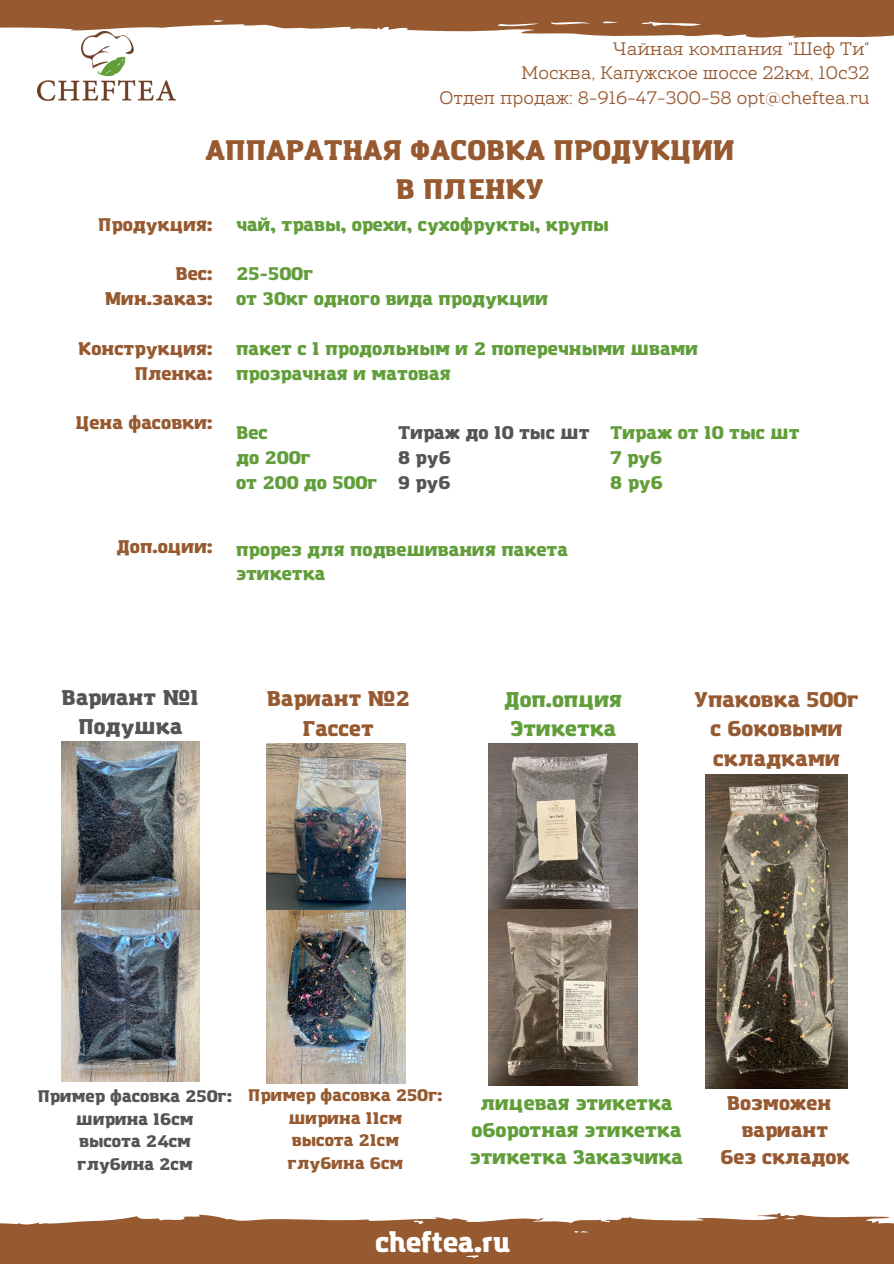
<style>
.page{position:relative;width:894px;height:1264px;background:#fff}
.page>*{position:absolute;margin:0;border:0;box-sizing:border-box;transform-origin:0 0}
.t1{font:900 27.9px/38.8px "Amazing Grotesk";color:#965930;text-align:center}
.t2{font:900 27px "Amazing Grotesk";color:#fff}
.t3{font:900 21px/29.2px "Amazing Grotesk";color:#965930;text-align:center}
.t4{font:900 21px/29.2px "Amazing Grotesk";color:#619e3a}
.t5{font:900 21px/29.2px "Amazing Grotesk";color:#545454;text-align:center}
.t6{font:900 19.5px/27px "Amazing Grotesk";color:#619e3a;text-align:center}
.t7{font:900 19.5px "Amazing Grotesk";color:#965930}
.t8{font:900 18px/24.8px "Amazing Grotesk";color:#619e3a}
.t9{font:18px/24.8px "Amazing Slab";color:#965930;text-align:right}
.t10{font:900 18px/24.8px "Amazing Grotesk";color:#965930;text-align:right}
.t11{font:900 18px/24.8px "Amazing Grotesk";color:#545454}
.t12{font:900 16.5px/22.5px "Amazing Grotesk";color:#545454;text-align:center}
.t13{font:900 16.5px/22.5px "Amazing Grotesk";color:#965930;text-align:center}
</style>
<div class="page">
<svg style="left:0;top:0;width:893px;height:38px;background:#a77451"></svg>
<svg style="left:0;top:1212px;width:893px;height:51px;background:#a5714f"></svg>
<img style="left:38px;top:32px;width:137px;height:68px">
<img style="left:62px;top:741px;width:137px;height:169px">
<img style="left:62px;top:910px;width:137px;height:171px">
<img style="left:267px;top:743px;width:138px;height:167px">
<img style="left:267px;top:910px;width:138px;height:173px">
<img style="left:489px;top:743px;width:148px;height:166px">
<img style="left:489px;top:909px;width:148px;height:176px">
<img style="left:705px;top:774px;width:141px;height:313px">
<p class="t9" style="left:439px;top:36px;width:431px">Чайная компания "Шеф Ти"<br>Москва, Калужское шоссе 22км, 10с32<br>Отдел продаж: 8-916-47-300-58 opt@cheftea.ru</p>
<h1 class="t1" style="left:205px;top:133px;width:530px">АППАРАТНАЯ ФАСОВКА ПРОДУКЦИИ<br>В ПЛЕНКУ</h1>
<p class="t10" style="left:98px;top:213px;width:116px">Продукция:</p>
<p class="t10" style="left:105px;top:263px;width:109px">Вес:<br>Мин.заказ:</p>
<p class="t10" style="left:78px;top:337px;width:136px">Конструкция:<br>Пленка:</p>
<p class="t10" style="left:76px;top:412px;width:138px">Цена фасовки:</p>
<p class="t8" style="left:236px;top:213px;width:374px">чай, травы, орехи, сухофрукты, крупы</p>
<p class="t8" style="left:236px;top:263px;width:313px">25-500г<br>от 30кг одного вида продукции</p>
<p class="t8" style="left:236px;top:337px;width:463px">пакет с 1 продольным и 2 поперечными швами прозрачная и матовая</p>
<p class="t8" style="left:236px;top:421px;width:143px">Вес<br>до 200г<br>от 200 до 500г</p>
<p class="t11" style="left:398px;top:421px;width:193px">Тираж до 10 тыс шт<br>8 руб<br>9 руб</p>
<p class="t8" style="left:610px;top:421px;width:191px">Тираж от 10 тыс шт<br>7 руб<br>8 руб</p>
<p class="t10" style="left:117px;top:535px;width:97px">Доп.оции:</p>
<p class="t8" style="left:236px;top:538px;width:333px">прорез для подвешивания пакета этикетка</p>
<p class="t5" style="left:62px;top:684px;width:139px">Вариант №1<br>Подушка</p>
<p class="t3" style="left:267px;top:685px;width:144px">Вариант №2<br>Гассет</p>
<p class="t4" style="left:504px;top:686px;width:119px">Доп.опция<br>Этикетка</p>
<p class="t3" style="left:694px;top:686px;width:166px">Упаковка 500г с боковыми складками</p>
<p class="t12" style="left:38px;top:1086px;width:196px">Пример фасовка 250г: ширина 16см<br>высота 24см<br>глубина 2см</p>
<p class="t13" style="left:248px;top:1085px;width:196px">Пример фасовка 250г: ширина 11см<br>высота 21см<br>глубина 6см</p>
<p class="t6" style="left:470px;top:1091px;width:214px">лицевая этикетка оборотная этикетка этикетка Заказчика</p>
<h2 class="t2" style="left:375px;top:1231px;width:136px">cheftea.ru</h2>
<p class="t7" style="left:726px;top:1095px;width:106px">Возможен</p>
<p class="t7" style="left:741px;top:1122px;width:88px">вариант</p>
<p class="t7" style="left:720px;top:1149px;width:130px">без складок</p>
</div>
